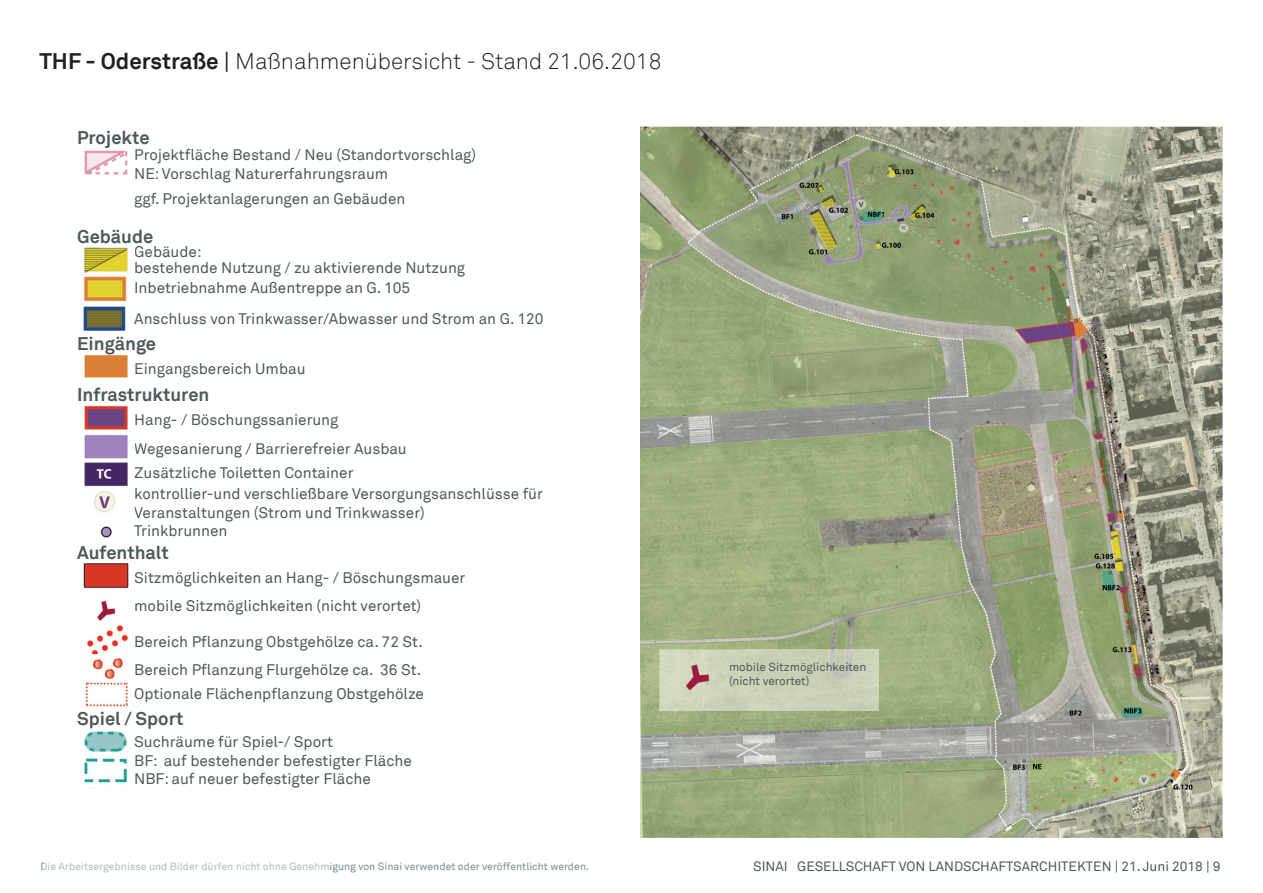
<style>
.page{position:relative;width:1263px;height:893px;background:#fff}
.page>*{position:absolute;margin:0;border:0;box-sizing:border-box;transform-origin:0 0}
.t1{font:300 22.5px "Akkurat TT";color:#231f20}
.t2{font:700 18.3px "Akkurat TT";color:#4f5a5a}
.t3{font:15.3px/18.3px "Akkurat TT";color:#4f5a5a}
.t4{font:13.5px "Akkurat TT";color:#4f5a5a}
.t5{font:11.7px/14.1px "Akkurat TT";color:#4f5a5a}
.t6{font:10.5px "Akkurat TT";color:#768d8f}
.s1{font-weight:700}
.s2{font-weight:400}
</style>
<div class="page">
<img style="left:640px;top:127px;width:582px;height:711px">
<img style="left:84px;top:247px;width:44px;height:26px">
<img style="left:84px;top:150px;width:44px;height:25px">
<img style="left:83px;top:276px;width:44px;height:55px">
<img style="left:83px;top:303px;width:44px;height:1px">
<img style="left:84px;top:405px;width:44px;height:107px">
<img style="left:84px;top:489px;width:44px;height:1px">
<img style="left:84px;top:354px;width:44px;height:24px">
<img style="left:105px;top:352px;width:10px;height:2px">
<img style="left:83px;top:563px;width:46px;height:26px">
<img style="left:84px;top:728px;width:43px;height:55px">
<img style="left:87px;top:625px;width:41px;height:30px">
<img style="left:85px;top:682px;width:43px;height:25px">
<img style="left:92px;top:658px;width:31px;height:21px">
<img style="left:97px;top:600px;width:19px;height:21px">
<img style="left:100px;top:526px;width:12px;height:12px">
<img style="left:660px;top:650px;width:218px;height:60px">
<img style="left:673px;top:662px;width:49px;height:33px">
<h1 class="t1" style="left:39px;top:47px;width:624px"><span class="s1">THF - Oderstraße</span> <span class="s2">|</span> Maßnahmenübersicht - Stand 21.06.2018</h1>
<p class="t2" style="left:77px;top:127px;width:74px">Projekte</p>
<p class="t3" style="left:134px;top:146px;width:343px">Projektfläche Bestand / Neu (Standortvorschlag)<br>NE: Vorschlag Naturerfahrungsraum</p>
<p class="t3" style="left:134px;top:189px;width:273px">ggf. Projektanlagerungen an Gebäuden</p>
<p class="t2" style="left:77px;top:225px;width:78px">Gebäude</p>
<p class="t3" style="left:134px;top:244px;width:333px;line-height:15.9px">Gebäude:<br>bestehende Nutzung / zu aktivierende Nutzung</p>
<p class="t3" style="left:134px;top:273px;width:411px;line-height:30.9px">Inbetriebnahme Außentreppe an G. 105<br>Anschluss von Trinkwasser/Abwasser und Strom an G. 120</p>
<p class="t2" style="left:77px;top:332px;width:81px">Eingänge</p>
<p class="t3" style="left:134px;top:359px;width:173px">Eingangsbereich Umbau</p>
<p class="t2" style="left:77px;top:383px;width:134px">Infrastrukturen</p>
<p class="t3" style="left:134px;top:410px;width:206px">Hang- / Böschungssanierung</p>
<p class="t3" style="left:134px;top:439px;width:274px">Wegesanierung / Barrierefreier Ausbau</p>
<p class="t3" style="left:134px;top:464px;width:221px">Zusätzliche Toiletten Container</p>
<p class="t3" style="left:134px;top:485px;width:410px">kontrollier-und verschließbare Versorgungsanschlüsse für<br>Veranstaltungen (Strom und Trinkwasser)</p>
<p class="t3" style="left:134px;top:522px;width:95px">Trinkbrunnen</p>
<p class="t2" style="left:77px;top:542px;width:93px">Aufenthalt</p>
<p class="t3" style="left:134px;top:564px;width:333px;line-height:27.8px">Sitzmöglichkeiten an Hang- / Böschungsmauer mobile Sitzmöglichkeiten (nicht verortet)</p>
<p class="t3" style="left:134px;top:632px;width:290px">Bereich Pflanzung Obstgehölze ca. 72 St.</p>
<p class="t3" style="left:134px;top:685px;width:291px">Optionale Flächenpflanzung Obstgehölze</p>
<p class="t3" style="left:134px;top:661px;width:289px">Bereich Pflanzung Flurgehölze ca. 36 St.</p>
<p class="t2" style="left:77px;top:707px;width:108px">Spiel / Sport</p>
<p class="t3" style="left:134px;top:733px;width:279px">Suchräume für Spiel-/ Sport<br>BF: auf bestehender befestigter Fläche<br>NBF: auf neuer befestigter Fläche</p>
<p class="t5" style="left:729px;top:660px;width:139px">mobile Sitzmöglichkeiten (nicht verortet)</p>
<p class="t6" style="left:40px;top:860px;width:550px">Die Arbeitsergebnisse und Bilder dürfen nicht ohne Genehmigung von Sinai verwendet oder veröffentlicht werden.</p>
<p class="t4" style="left:753px;top:858px;width:469px">SINAI GESELLSCHAFT VON LANDSCHAFTSARCHITEKTEN | 21. Juni 2018 | 9</p>
</div>
